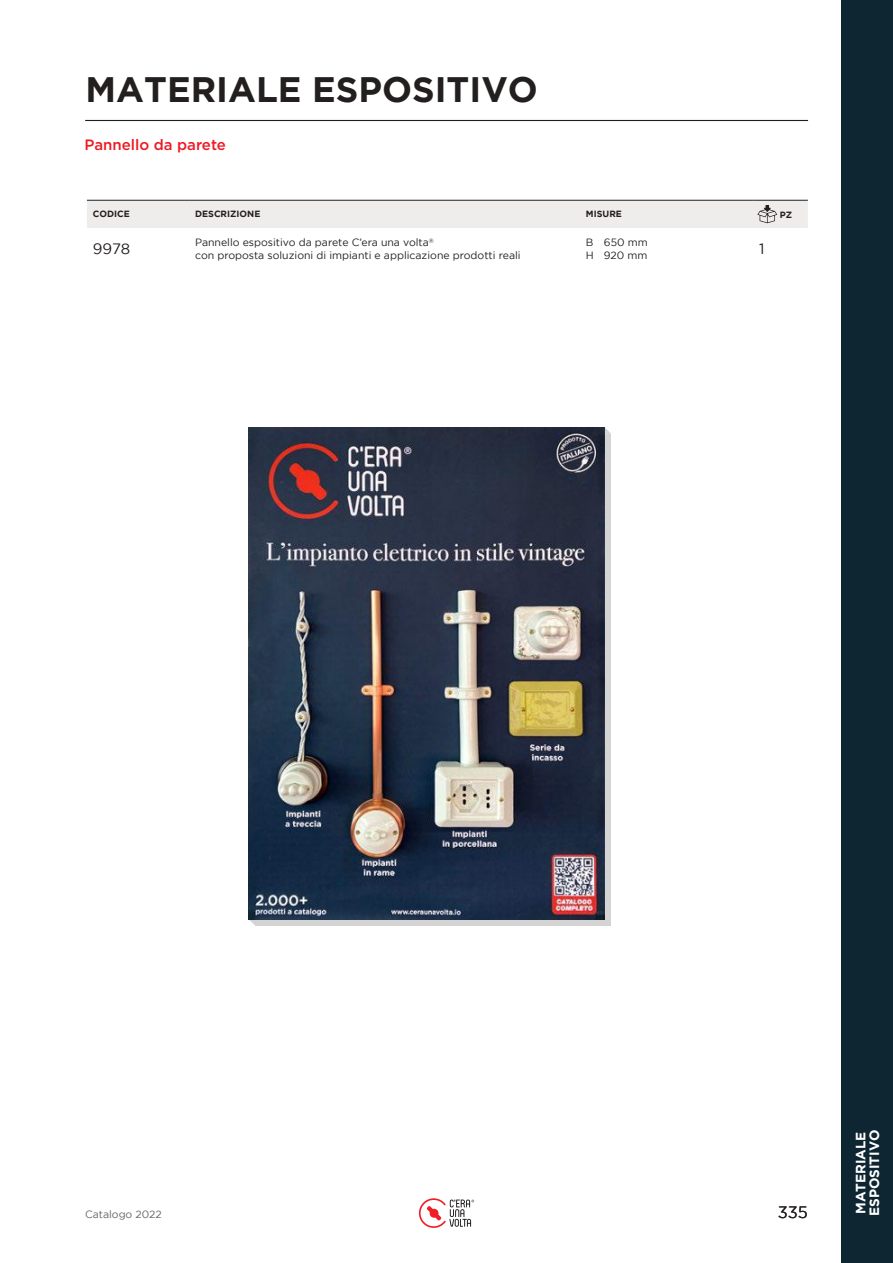
<style>
.page{position:relative;width:893px;height:1263px;background:#fff}
.page>*{position:absolute;margin:0;border:0;box-sizing:border-box;transform-origin:0 0}
.t1{font:700 35.25px "Gotham";color:#241f1f}
.t2{font:16.5px "Gotham";color:#241f1f}
.t3{font:500 15px "Gotham";color:#ef1923}
.t4{font:15px "Gotham";color:#241f1f}
.t5{font:700 13.5px/13.5px "Gotham";color:#fff}
.t6{font:10.5px/12.6px "Gotham";color:#241f1f}
.t7{font:10.5px "Gotham";color:#656365}
.t8{font:700 9px "Gotham";color:#241f1f}
</style>
<div class="page">
<hr style="left:85px;top:120px;width:723px;height:1px;background:#241f1f">
<div style="left:87px;top:200px;width:721px;height:28px;background:#efecec"></div>
<div style="left:255px;top:434px;width:356px;height:491px;background:#d5d4d5"></div>
<svg style="left:248px;top:919px;width:7px;height:6px"></svg>
<svg style="left:605px;top:428px;width:6px;height:6px"></svg>
<img style="left:248px;top:427px;width:357px;height:492px">
<svg style="left:419px;top:1198px;width:55px;height:30px"></svg>
<div style="left:842px;top:0;width:51px;height:1263px;background:#0e2632"></div>
<h1 class="t1" style="left:86px;top:69px;width:454px">MATERIALE ESPOSITIVO</h1>
<h3 class="t3" style="left:85px;top:134px;width:143px">Pannello da parete</h3>
<p class="t8" style="left:93px;top:209px;width:39px">CODICE</p>
<p class="t8" style="left:195px;top:209px;width:67px">DESCRIZIONE</p>
<p class="t8" style="left:586px;top:209px;width:37px">MISURE</p>
<p class="t8" style="left:780px;top:210px;width:14px">PZ</p>
<h3 class="t4" style="left:93px;top:241px;width:39px">9978</h3>
<p class="t6" style="left:195px;top:236px;width:327px">Pannello espositivo da parete C’era una volta<sup>®<br></sup>con proposta soluzioni di impianti e applicazione prodotti reali</p>
<p class="t6" style="left:586px;top:236px;width:63px">B 650 mm<br>H 920 mm</p>
<h3 class="t4" style="left:759px;top:241px;width:7px">1</h3>
<p class="t7" style="left:85px;top:1208px;width:78px">Catalogo 2022</p>
<h2 class="t2" style="left:778px;top:1203px;width:32px">335</h2>
<p class="t5" style="left:854px;top:1216px;width:88px;rotate:-90deg">MATERIALE<br>ESPOSITIVO</p>
</div>
